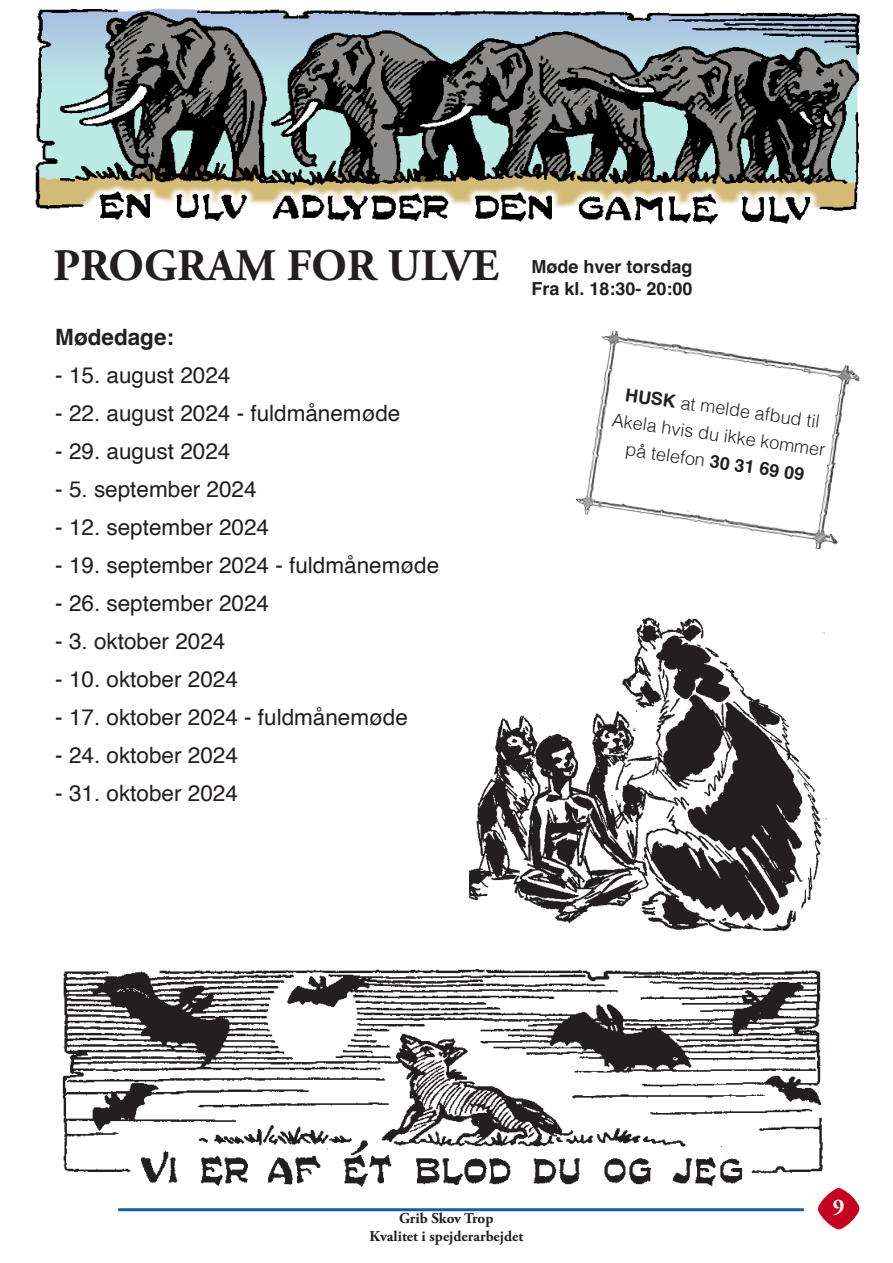
<style>
.page{position:relative;width:893px;height:1263px;background:#fff}
.page>*{position:absolute;margin:0;border:0;box-sizing:border-box;transform-origin:0 0}
.t1{font:700 45px "Adobe Garamond Pro";color:#231f20}
.t2{font:22.5px "Helvetica";color:#231f20}
.t3{font:700 22.5px "Helvetica";color:#231f20}
.t4{font:700 22.5px "Adobe Garamond Pro";color:#fff}
.t5{font:300 18px/27px "Helvetica";color:#231f20;text-align:center}
.t6{font:700 18px "Helvetica";color:#231f20}
.t7{font:700 15px/18px "Adobe Garamond Pro";color:#231f20;text-align:center}
.s1{font-weight:700}
</style>
<div class="page">
<img style="left:817px;top:1188px;width:43px;height:42px">
<hr style="left:118px;top:1208px;width:686px;height:3px;background:#115fa8">
<img style="left:575px;top:330px;width:285px;height:220px">
<img style="left:35px;top:8px;width:825px;height:217px">
<img style="left:62px;top:969px;width:761px;height:218px">
<img style="left:470px;top:617px;width:357px;height:315px">
<p class="t1" style="left:53px;top:240px;width:447px">PROGRAM FOR ULVE</p>
<p class="t6" style="left:531px;top:256px;width:163px">Møde hver torsdag</p>
<p class="t6" style="left:531px;top:277px;width:163px">Fra kl. 18:30- 20:00</p>
<p class="t3" style="left:55px;top:323px;width:120px">Mødedage:</p>
<p class="t2" style="left:55px;top:358px;width:177px">- 15. august 2024</p>
<p class="t2" style="left:55px;top:396px;width:347px">- 22. august 2024 - fuldmånemøde</p>
<p class="t2" style="left:55px;top:434px;width:177px">- 29. august 2024</p>
<p class="t2" style="left:55px;top:472px;width:203px">- 5. september 2024</p>
<p class="t2" style="left:55px;top:510px;width:215px">- 12. september 2024</p>
<p class="t2" style="left:55px;top:548px;width:385px">- 19. september 2024 - fuldmånemøde</p>
<p class="t2" style="left:55px;top:586px;width:215px">- 26. september 2024</p>
<p class="t2" style="left:55px;top:624px;width:172px">- 3. oktober 2024</p>
<p class="t2" style="left:55px;top:662px;width:184px">- 10. oktober 2024</p>
<p class="t2" style="left:55px;top:700px;width:354px">- 17. oktober 2024 - fuldmånemøde</p>
<p class="t2" style="left:55px;top:738px;width:184px">- 24. oktober 2024</p>
<p class="t2" style="left:55px;top:776px;width:184px">- 31. oktober 2024</p>
<p class="t5" style="left:618px;top:378px;width:217px;rotate:8deg"><span class="s1">HUSK</span> at melde afbud til<br>Akela hvis du ikke kommer på telefon <span class="s1">30 31 69 09</span></p>
<p class="t7" style="left:369px;top:1209px;width:155px">Grib Skov Trop<br>Kvalitet i spejderarbejdet</p>
<p class="t4" style="left:833px;top:1194px;width:13px">9</p>
</div>
